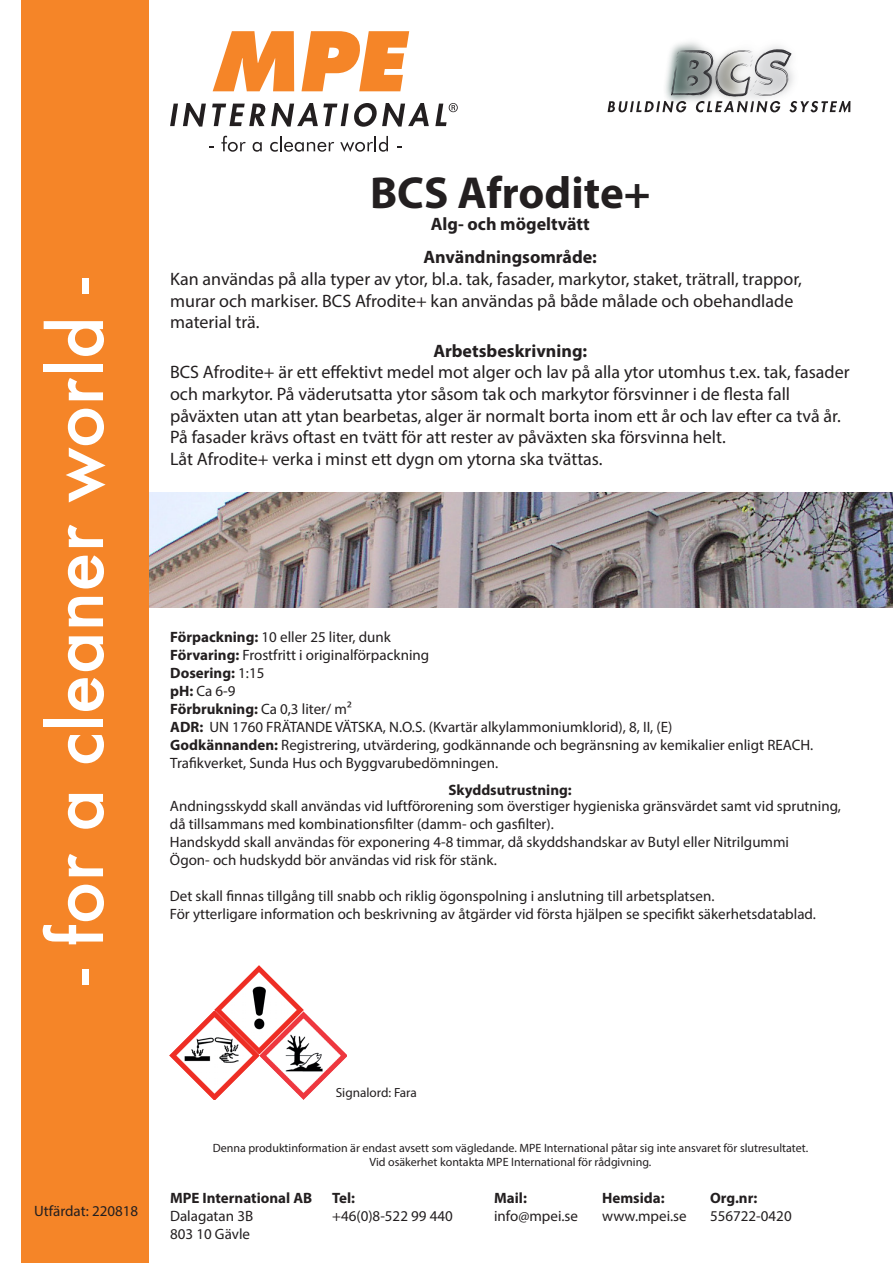
<style>
.page{position:relative;width:893px;height:1263px;background:#fff}
.page>*{position:absolute;margin:0;border:0;box-sizing:border-box;transform-origin:0 0}
.t1{font:500 72px "Futura";color:#fff}
.t2{font:700 45px "Myriad Pro";color:#231f20}
.t3{font:18px/21.6px "Myriad Pro";color:#231f20}
.t4{font:700 18px "Myriad Pro";color:#231f20}
.t5{font:15px/18px "Myriad Pro";color:#231f20}
.t6{font:700 15px "Myriad Pro";color:#231f20}
.t7{font:13.2px "Myriad Pro";color:#231f20}
.t8{font:12px "Myriad Pro";color:#231f20}
.s1{font-weight:700}
.s2{font-weight:400}
</style>
<div class="page">
<img style="left:149px;top:492px;width:744px;height:115px">
<div style="left:21px;top:0;width:128px;height:1262px;background:#f58528"></div>
<svg style="left:213px;top:31px;width:81px;height:60px"></svg>
<svg style="left:301px;top:31px;width:108px;height:60px"></svg>
<svg style="left:170px;top:103px;width:36px;height:24px"></svg>
<svg style="left:212px;top:103px;width:217px;height:24px"></svg>
<svg style="left:221px;top:136px;width:25px;height:16px"></svg>
<svg style="left:253px;top:142px;width:9px;height:10px"></svg>
<svg style="left:270px;top:136px;width:64px;height:16px"></svg>
<svg style="left:340px;top:136px;width:48px;height:16px"></svg>
<svg style="left:435px;top:103px;width:23px;height:23px"></svg>
<img style="left:656px;top:42px;width:157px;height:71px">
<svg style="left:608px;top:49px;width:242px;height:63px"></svg>
<img style="left:170px;top:1011px;width:176px;height:88px">
<img style="left:215px;top:966px;width:88px;height:88px">
<p class="t1" style="left:27px;top:985px;width:708px;rotate:-90deg">- for a cleaner world -</p>
<p class="t2" style="left:370px;top:164px;width:282px">BCS Afrodite+</p>
<p class="t4" style="left:431px;top:212px;width:160px">Alg- och mögeltvätt</p>
<p class="t4" style="left:424px;top:246px;width:175px">Användningsområde:</p>
<p class="t3" style="left:170px;top:268px;width:633px">Kan användas på alla typer av ytor, bl.a. tak, fasader, markytor, staket, trätrall, trappor,</p>
<p class="t3" style="left:170px;top:289px;width:625px">murar och markiser. BCS Afrodite+ kan användas på både målade och obehandlade</p>
<p class="t3" style="left:170px;top:311px;width:91px">material trä.</p>
<p class="t4" style="left:433px;top:339px;width:155px">Arbetsbeskrivning:</p>
<p class="t3" style="left:170px;top:361px;width:681px">BCS Afrodite+ är ett effektivt medel mot alger och lav på alla ytor utomhus t.ex. tak, fasader och markytor. På väderutsatta ytor såsom tak och markytor försvinner i de flesta fall</p>
<p class="t3" style="left:170px;top:405px;width:672px">påväxten utan att ytan bearbetas, alger är normalt borta inom ett år och lav efter ca två år.<br>På fasader krävs oftast en tvätt för att rester av påväxten ska försvinna helt.</p>
<p class="t3" style="left:170px;top:448px;width:434px">Låt Afrodite+ verka i minst ett dygn om ytorna ska tvättas.</p>
<p class="t5" style="left:170px;top:628px;width:222px"><span class="s1">Förpackning:</span> 10 eller 25 liter, dunk</p>
<p class="t5" style="left:170px;top:646px;width:260px"><span class="s1">Förvaring:</span> Frostfritt i originalförpackning</p>
<p class="t6" style="left:170px;top:663px;width:96px">Dosering: <span class="s2">1:15</span></p>
<p class="t5" style="left:170px;top:682px;width:67px"><span class="s1">pH:</span> Ca 6-9</p>
<p class="t5" style="left:170px;top:700px;width:183px"><span class="s1">Förbrukning:</span> Ca 0,3 liter/ m²</p>
<p class="t5" style="left:170px;top:718px;width:504px"><span class="s1">ADR:</span> UN 1760 FRÄTANDE VÄTSKA, N.O.S. (Kvartär alkylammoniumklorid), 8, II, (E)</p>
<p class="t5" style="left:170px;top:736px;width:645px"><span class="s1">Godkännanden:</span> Registrering, utvärdering, godkännande och begränsning av kemikalier enligt REACH.</p>
<p class="t5" style="left:170px;top:754px;width:329px">Trafikverket, Sunda Hus och Byggvarubedömningen.</p>
<p class="t5" style="left:170px;top:796px;width:673px">Andningsskydd skall användas vid luftförorening som överstiger hygieniska gränsvärdet samt vid sprutning, då tillsammans med kombinationsfilter (damm- och gasfilter).</p>
<p class="t5" style="left:170px;top:832px;width:621px">Handskydd skall användas för exponering 4-8 timmar, då skyddshandskar av Butyl eller Nitrilgummi</p>
<p class="t5" style="left:170px;top:850px;width:328px">Ögon- och hudskydd bör användas vid risk för stänk.</p>
<p class="t5" style="left:170px;top:886px;width:546px">Det skall finnas tillgång till snabb och riklig ögonspolning i anslutning till arbetsplatsen.</p>
<p class="t5" style="left:170px;top:904px;width:648px">För ytterligare information och beskrivning av åtgärder vid första hjälpen se specifikt säkerhetsdatablad.</p>
<p class="t6" style="left:449px;top:780px;width:125px">Skyddsutrustning:</p>
<p class="t5" style="left:34px;top:1201px;width:106px">Utfärdat: 220818</p>
<p class="t7" style="left:336px;top:1084px;width:83px">Signalord: Fara</p>
<p class="t8" style="left:213px;top:1140px;width:597px">Denna produktinformation är endast avsett som vägledande. MPE International påtar sig inte ansvaret för slutresultatet.</p>
<p class="t8" style="left:370px;top:1155px;width:283px">Vid osäkerhet kontakta MPE International för rådgivning.</p>
<p class="t6" style="left:170px;top:1188px;width:144px">MPE International AB</p>
<p class="t6" style="left:332px;top:1188px;width:24px">Tel:</p>
<p class="t6" style="left:494px;top:1188px;width:34px">Mail:</p>
<p class="t6" style="left:602px;top:1188px;width:64px">Hemsida:</p>
<p class="t6" style="left:710px;top:1188px;width:49px">Org.nr:</p>
<p class="t5" style="left:170px;top:1206px;width:85px">Dalagatan 3B</p>
<p class="t5" style="left:332px;top:1206px;width:122px">+46(0)8-522 99 440</p>
<p class="t5" style="left:494px;top:1206px;width:85px">info@mpei.se</p>
<p class="t5" style="left:602px;top:1206px;width:86px">www.mpei.se</p>
<p class="t5" style="left:710px;top:1206px;width:83px">556722-0420</p>
<p class="t5" style="left:170px;top:1224px;width:82px">803 10 Gävle</p>
</div>
